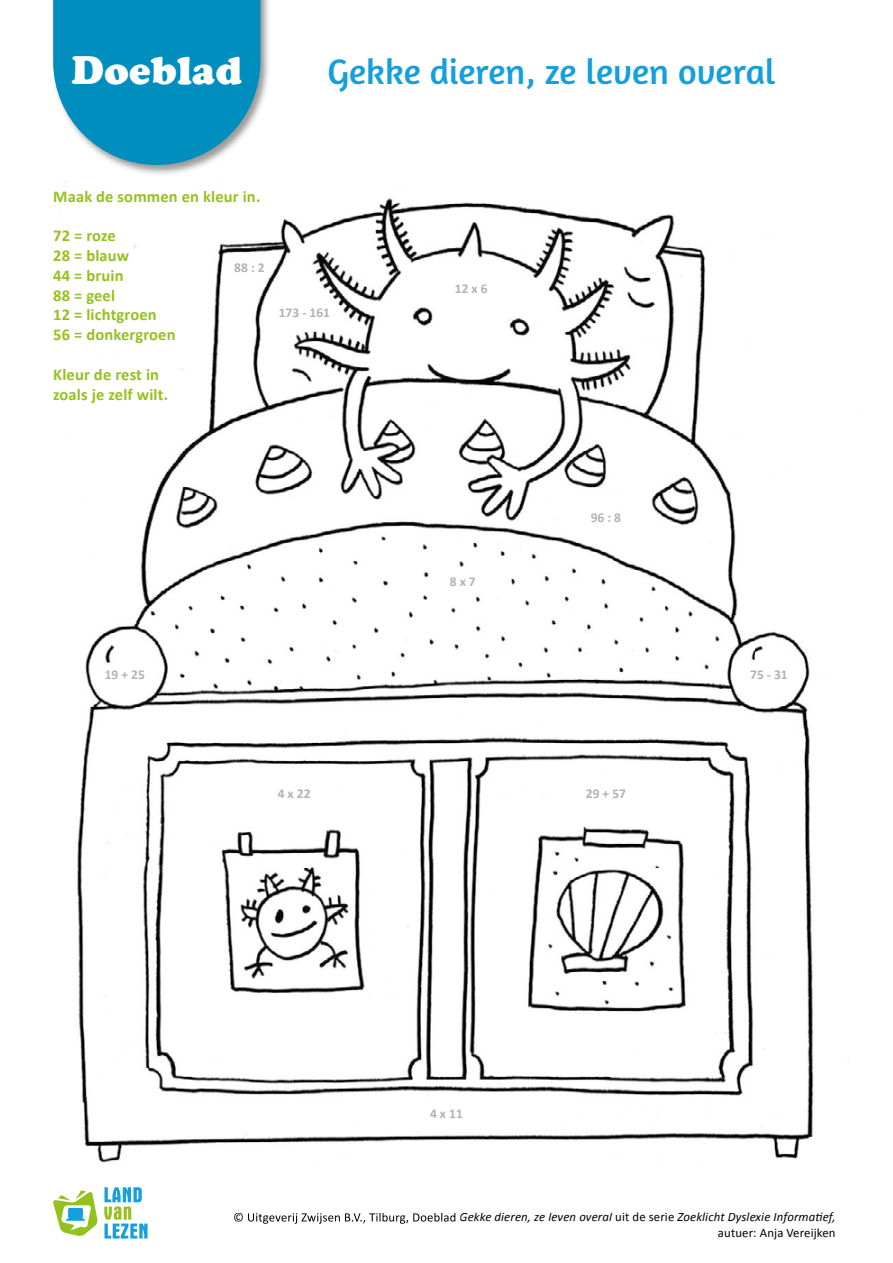
<style>
.page{position:relative;width:893px;height:1263px;background:#fff}
.page>*{position:absolute;margin:0;border:0;box-sizing:border-box;transform-origin:0 0}
.t1{font:900 40.5px "Cooper";letter-spacing:.01em;color:#fff}
.t2{font:36px "Amaranth";color:#159fdb}
.t3{font:700 16.5px/19.8px "Calibri";letter-spacing:.01em;color:#95c11f}
.t4{font:700 13.5px "Calibri";color:#b3b2b2}
.t5{font:italic 12.75px/15.3px "Calibri";letter-spacing:.01em;color:#000;text-align:right}
.s1{font-style:normal}
</style>
<div class="page">
<img style="left:65px;top:181px;width:749px;height:982px">
<svg style="left:104px;top:1187px;width:44px;height:51px"></svg>
<svg style="left:53px;top:1190px;width:45px;height:46px"></svg>
<svg style="left:234px;top:1213px;width:222px;height:11px"></svg>
<img style="left:118px;top:0;width:151px;height:174px">
<svg style="left:53px;top:0;width:207px;height:165px;background:#1f9ac4"></svg>
<h1 class="t1" style="left:72px;top:47px;width:172px">Doeblad</h1>
<h2 class="t2" style="left:327px;top:50px;width:450px">Gekke dieren, ze leven overal</h2>
<p class="t3" style="left:53px;top:186px;width:209px">Maak de sommen en kleur in.</p>
<p class="t3" style="left:53px;top:226px;width:124px">72 = roze<br>28 = blauw<br>44 = bruin<br>88 = geel<br>12 = lichtgroen<br>56 = donkergroen</p>
<p class="t3" style="left:53px;top:364px;width:116px">Kleur de rest in zoals je zelf wilt.</p>
<p class="t4" style="left:234px;top:259px;width:32px">88 : 2</p>
<p class="t4" style="left:279px;top:304px;width:53px">173 - 161</p>
<p class="t4" style="left:455px;top:280px;width:34px">12 x 6</p>
<p class="t4" style="left:105px;top:666px;width:42px">19 + 25</p>
<p class="t4" style="left:450px;top:573px;width:27px">8 x 7</p>
<p class="t4" style="left:591px;top:509px;width:32px">96 : 8</p>
<p class="t4" style="left:278px;top:784px;width:34px">4 x 22</p>
<p class="t4" style="left:586px;top:784px;width:42px">29 + 57</p>
<p class="t4" style="left:750px;top:666px;width:39px">75 - 31</p>
<p class="t4" style="left:430px;top:1105px;width:34px">4 x 11</p>
<p class="t5" style="left:459px;top:1209px;width:378px">Gekke dieren, ze leven overal <span class="s1">uit de serie</span> Zoeklicht Dyslexie Informatief, <span class="s1">autuer: Anja Vereijken</span></p>
</div>
